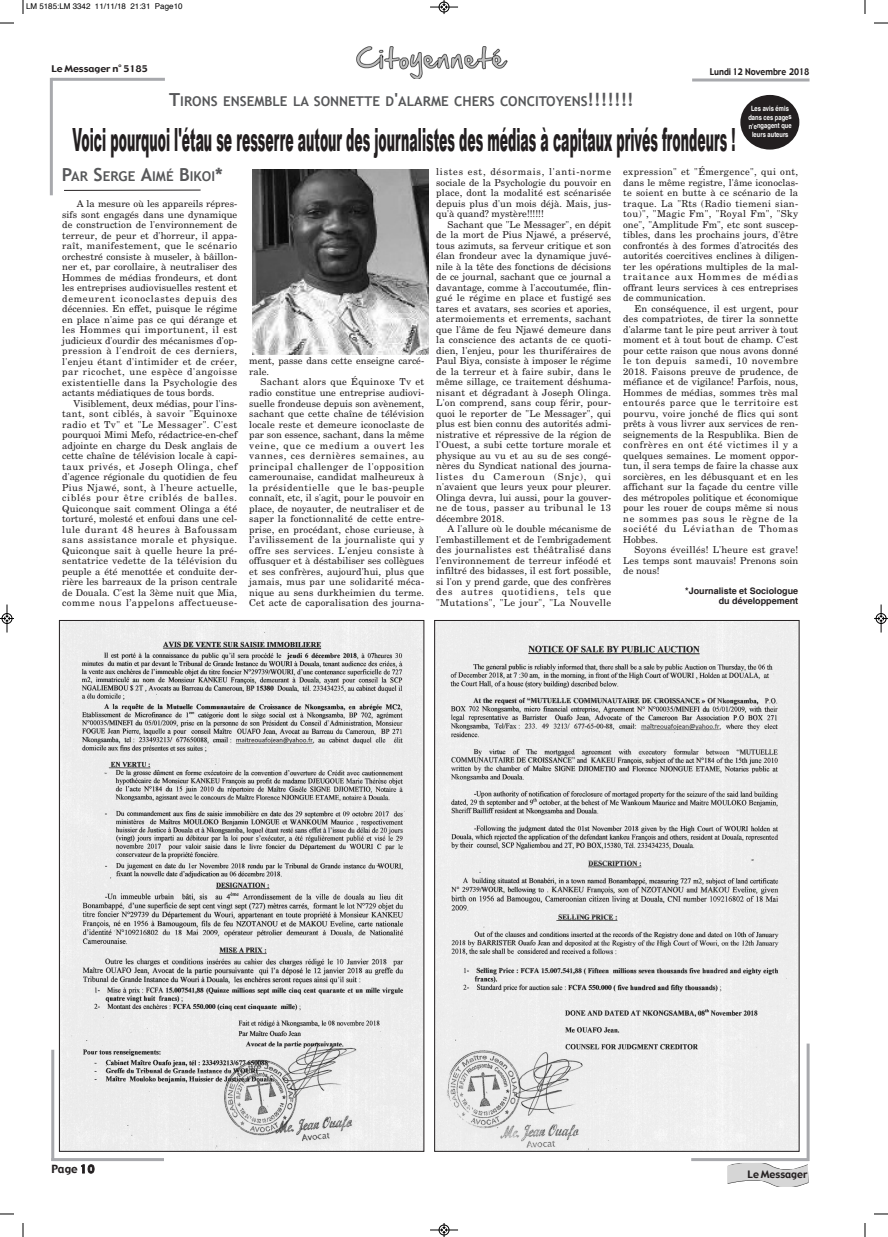
<style>
.page{position:relative;width:888px;height:1237px;background:#fff}
.page>*{position:absolute;margin:0;border:0;box-sizing:border-box;transform-origin:0 0}
.t1{font:900 32px "Arial";color:#231f20;scale:.39 1}
.t2{font:700 13.5px "Trebuchet MS";color:#57585a}
.t3{font:11px "Gadget";color:#231f20}
.t4{font:10px "Gadget";color:#231f20}
.t5{font:9.5px/10.5px "New Century Schlbk";letter-spacing:.01em;color:#231f20;text-align:justify}
.t6{font:700 9px/10px "Helvetica";color:#231f20;text-align:right}
.t7{font:9px "Gadget";color:#231f20;scale:.9 1}
.t8{font:9px "Gadget";color:#231f20;scale:1.1 1}
.t9{font:8px "Helvetica";color:#000}
.t10{font:700 7.2px/8.7px "Helvetica";color:#fff;text-align:center;scale:.81 1}
.t11{font:4.5px "Gadget";color:#231f20;scale:1.1 1}
.s1{font-size:18px}
</style>
<div class="page">
<img style="left:728px;top:1163px;width:80px;height:24px">
<hr style="left:51px;top:78px;width:114px;height:3px;background:#a8a9ad">
<hr style="left:50px;top:78px;width:3px;height:117px;background:#a8a9ad">
<hr style="left:692px;top:78px;width:117px;height:3px;background:#a8a9ad">
<hr style="left:691px;top:1158px;width:118px;height:3px;background:#a8a9ad">
<hr style="left:807px;top:1043px;width:3px;height:118px;background:#a8a9ad">
<hr style="left:51px;top:1049px;width:3px;height:112px;background:#a8a9ad">
<hr style="left:51px;top:1158px;width:113px;height:3px;background:#a8a9ad">
<img style="left:357px;top:46px;width:151px;height:33px">
<div style="left:740px;top:95px;width:59px;height:55px;background:#231f20;border-radius:50%"></div>
<svg style="left:64px;top:190px;width:137px;height:1px"></svg>
<img style="left:252px;top:170px;width:176px;height:184px">
<img style="left:61px;top:622px;width:361px;height:527px">
<img style="left:436px;top:622px;width:361px;height:527px">
<svg style="left:23px;top:0;width:1px;height:14px"></svg>
<svg style="left:0;top:23px;width:14px;height:1px"></svg>
<svg style="left:865px;top:0;width:1px;height:14px"></svg>
<svg style="left:874px;top:23px;width:14px;height:1px"></svg>
<svg style="left:23px;top:1223px;width:1px;height:14px"></svg>
<svg style="left:0;top:1213px;width:14px;height:1px"></svg>
<svg style="left:865px;top:1223px;width:1px;height:14px"></svg>
<svg style="left:874px;top:1213px;width:14px;height:1px"></svg>
<svg style="left:430px;top:0;width:28px;height:14px"></svg>
<svg style="left:430px;top:1223px;width:28px;height:14px"></svg>
<svg style="left:0;top:604px;width:14px;height:28px"></svg>
<svg style="left:874px;top:604px;width:14px;height:28px"></svg>
<p class="t9" style="left:26px;top:3px;width:158px">LM 5185:LM 3342 11/11/18 21:31 Page10</p>
<p class="t8" style="left:51px;top:63px;width:63px">Le Messager n</p>
<p class="t11" style="left:118px;top:63px;width:4px">o</p>
<p class="t8" style="left:123px;top:63px;width:24px">5185</p>
<p class="t7" style="left:710px;top:66px;width:112px">Lundi 12 Novembre 2018</p>
<h2 class="t2" style="left:169px;top:94px;width:466px"><span class="s1">T</span>IRONS ENSEMBLE LA SONNETTE D<span class="s1">'</span>ALARME CHERS CONCITOYENS<span class="s1">!!!!!!!</span></h2>
<h1 class="t1" style="left:73px;top:116px;width:1702px">Voici pourquoi l'étau se resserre autour des journalistes des médias à capitaux privés frondeurs !</h1>
<p class="t10" style="left:748px;top:105px;width:55px;rotate:-1deg">Les avis émis dans ces pages n’engagent que leurs auteurs</p>
<h2 class="t2" style="left:62px;top:168px;width:163px"><span class="s1">P</span>AR <span class="s1">S</span>ERGE <span class="s1">A</span>IMÉ <span class="s1">B</span>IKOI<span class="s1">*</span></h2>
<p class="t5" style="left:62px;top:198px;width:176px;text-indent:14px">A la mesure où les appareils répres&shy;sifs sont engagés dans une dynamique de construction de l'environnement de terreur, de peur et d'horreur, il appa&shy;raît, manifestement, que le scénario orchestré consiste à museler, à bâillon&shy;ner et, par corollaire, à neutraliser des Hommes de médias frondeurs, et dont les entreprises audiovisuelles restent et demeurent iconoclastes depuis des décennies. En effet, puisque le régime en place n'aime pas ce qui dérange et les Hommes qui importunent, il est judicieux d'ourdir des mécanismes d'op&shy;pression à l'endroit de ces derniers, l'enjeu étant d'intimider et de créer, par ricochet, une espèce d'angoisse existentielle dans la Psychologie des actants médiatiques de tous bords.</p>
<p class="t5" style="left:62px;top:398px;width:176px;text-indent:11px">Visiblement, deux médias, pour l'ins&shy;tant, sont ciblés, à savoir "Equinoxe radio et Tv" et "Le Messager". C'est pourquoi Mimi Mefo, rédactrice-en-chef adjointe en charge du Desk anglais de cette chaîne de télévision locale à capi&shy;taux privés, et Joseph Olinga, chef d'agence régionale du quotidien de feu Pius Njawé, sont, à l'heure actuelle, ciblés pour être criblés de balles.<br>Quiconque sait comment Olinga a été torturé, molesté et enfoui dans une cel&shy;lule durant 48 heures à Bafoussam sans assistance morale et physique.<br>Quiconque sait à quelle heure la pré&shy;sentatrice vedette de la télévision du peuple a été menottée et conduite der&shy;rière les barreaux de la prison centrale de Douala. C'est la 3ème nuit que Mia, comme nous l’appelons affectueuse-</p>
<p class="t5" style="left:249px;top:356px;width:176px">ment, passe dans cette enseigne carcé&shy;rale.</p>
<p class="t5" style="left:249px;top:377px;width:176px;text-indent:11px">Sachant alors que Équinoxe Tv et radio constitue une entreprise audiovi&shy;suelle frondeuse depuis son avènement, sachant que cette chaîne de télévision locale reste et demeure iconoclaste de par son essence, sachant, dans la même veine, que ce medium a ouvert les vannes, ces dernières semaines, au principal challenger de l'opposition camerounaise, candidat malheureux à la présidentielle que le bas-peuple connaît, etc, il s'agit, pour le pouvoir en place, de noyauter, de neutraliser et de saper la fonctionnalité de cette entre&shy;prise, en procédant, chose curieuse, à l’avilissement de la journaliste qui y offre ses services. L'enjeu consiste à offusquer et à déstabiliser ses collègues et ses confrères, aujourd'hui, plus que jamais, mus par une solidarité méca&shy;nique au sens durkheimien du terme.<br>Cet acte de caporalisation des journa-</p>
<p class="t5" style="left:436px;top:167px;width:176px">listes est, désormais, l'anti-norme sociale de la Psychologie du pouvoir en place, dont la modalité est scénarisée depuis plus d'un mois déjà. Mais, jus&shy;qu'à quand? mystère!!!!!!</p>
<p class="t5" style="left:436px;top:219px;width:176px;text-indent:11px">Sachant que "Le Messager", en dépit de la mort de Pius Njawé, a préservé, tous azimuts, sa ferveur critique et son élan frondeur avec la dynamique juvé&shy;nile à la tête des fonctions de décisions de ce journal, sachant que ce journal a davantage, comme à l'accoutumée, flin&shy;gué le régime en place et fustigé ses tares et avatars, ses scories et apories, atermoiements et errements, sachant que l'âme de feu Njawé demeure dans la conscience des actants de ce quoti&shy;dien, l'enjeu, pour les thuriféraires de Paul Biya, consiste à imposer le régime de la terreur et à faire subir, dans le même sillage, ce traitement déshuma&shy;nisant et dégradant à Joseph Olinga.<br>L'on comprend, sans coup férir, pour&shy;quoi le reporter de "Le Messager", qui plus est bien connu des autorités admi&shy;nistrative et répressive de la région de l'Ouest, a subi cette torture morale et physique au vu et au su de ses congé&shy;nères du Syndicat national des journa&shy;listes du Cameroun (Snjc), qui n'avaient que leurs yeux pour pleurer.<br>Olinga devra, lui aussi, pour la gouver&shy;ne de tous, passer au tribunal le 13 décembre 2018.</p>
<p class="t5" style="left:436px;top:524px;width:176px;text-indent:11px">A l'allure où le double mécanisme de l'embastillement et de l'embrigadement des journalistes est théâtralisé dans l’environnement de terreur inféodé et infiltré des bidasses, il est fort possible, si l'on y prend garde, que des confrères des autres quotidiens, tels que "Mutations", "Le jour", "La Nouvelle</p>
<p class="t5" style="left:623px;top:167px;width:176px">expression" et "Émergence", qui ont, dans le même registre, l'âme iconoclas&shy;te soient en butte à ce scénario de la traque. La "Rts (Radio tiemeni sian&shy;tou)", "Magic Fm", "Royal Fm", "Sky one", "Amplitude Fm", etc sont suscep&shy;tibles, dans les prochains jours, d'être confrontés à des formes d'atrocités des autorités coercitives enclines à diligen&shy;ter les opérations multiples de la mal&shy;traitance aux Hommes de médias offrant leurs services à ces entreprises de communication.</p>
<p class="t5" style="left:623px;top:303px;width:176px;text-indent:11px">En conséquence, il est urgent, pour des compatriotes, de tirer la sonnette d'alarme tant le pire peut arriver à tout moment et à tout bout de champ. C'est pour cette raison que nous avons donné le ton depuis samedi, 10 novembre 2018. Faisons preuve de prudence, de méfiance et de vigilance! Parfois, nous, Hommes de médias, sommes très mal entourés parce que le territoire est pourvu, voire jonché de flics qui sont prêts à vous livrer aux services de ren&shy;seignements de la Respublika. Bien de confrères en ont été victimes il y a quelques semaines. Le moment oppor&shy;tun, il sera temps de faire la chasse aux sorcières, en les débusquant et en les affichant sur la façade du centre ville des métropoles politique et économique pour les rouer de coups même si nous ne sommes pas sous le règne de la société du Léviathan de Thomas Hobbes.</p>
<p class="t5" style="left:623px;top:545px;width:176px;text-indent:11px">Soyons éveillés! L'heure est grave!<br>Les temps sont mauvais! Prenons soin de nous!</p>
<p class="t6" style="left:685px;top:587px;width:115px">*Journaliste et Sociologue du développement</p>
<p class="t3" style="left:51px;top:1162px;width:45px">Page 10</p>
<p class="t4" style="left:747px;top:1168px;width:61px">Le Messager</p>
</div>
